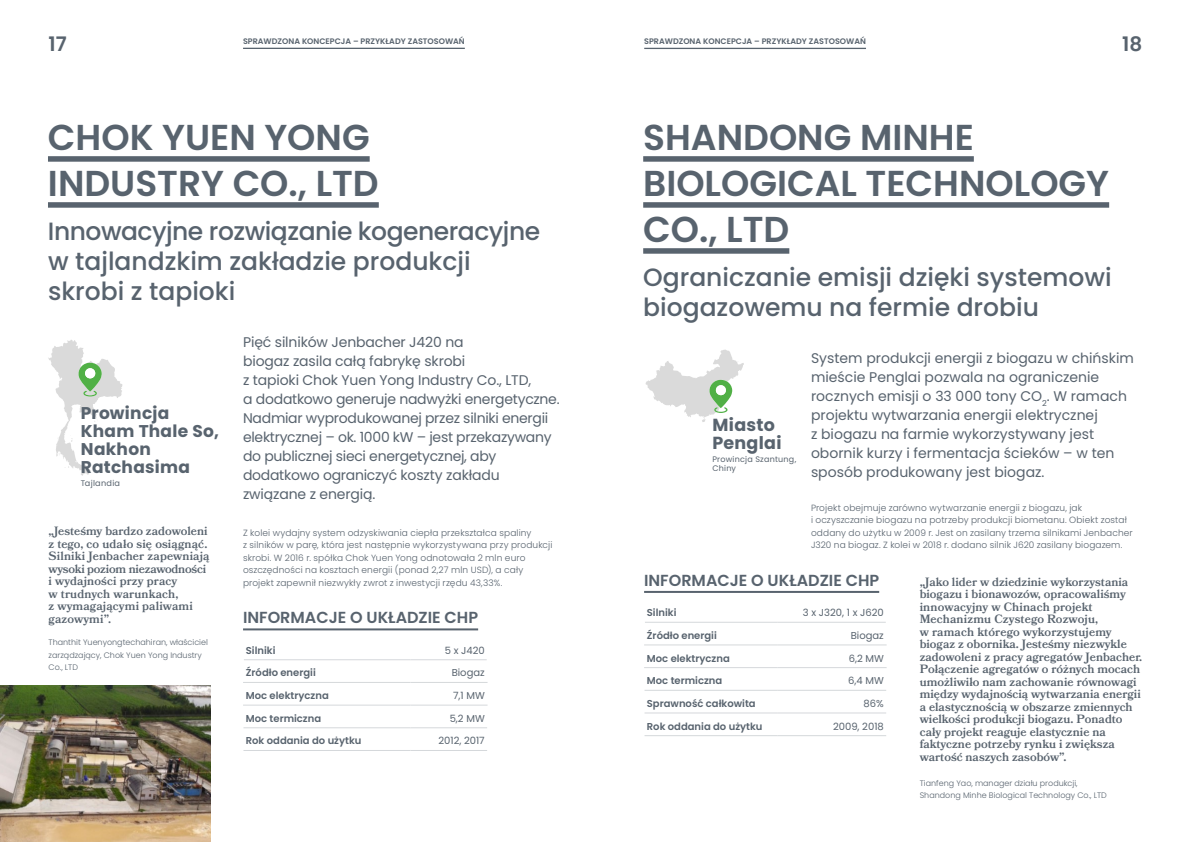
<style>
.page{position:relative;width:1191px;height:842px;background:#fff}
.page>*{position:absolute;margin:0;border:0;box-sizing:border-box;transform-origin:0 0}
.t1{font:600 36px/46px "Poppins";color:#58636e}
.t2{font:500 25px/30px "Poppins";color:#58636e}
.t3{font:600 20px "Poppins";color:#58636e}
.t4{font:700 17.5px/18px "Poppins";letter-spacing:.015em;color:#58636e}
.t5{font:700 17px/18px "Poppins";letter-spacing:.015em;color:#58636e}
.t6{font:600 16px "Poppins";color:#58636e}
.t7{font:14px/19px "Poppins";letter-spacing:-.01em;color:#58636e}
.t8{font:600 12px/12.5px "Bookmania";color:#58636e}
.t9{font:600 10px "Poppins";color:#58636e}
.t10{font:10px "Poppins";color:#58636e}
.t11{font:300 9px/12.5px "Poppins";letter-spacing:.01em;color:#58636e}
.t12{font:8.2px "Poppins";letter-spacing:.035em;color:#58636e}
.t13{font:300 8px/12.5px "Poppins";color:#58636e}
.t14{font:600 8px "Poppins";color:#58636e}
.t15{font:8px/9.6px "Poppins";letter-spacing:.03em;color:#58636e}
</style>
<div class="page">
<div style="left:48px;top:156px;width:322px;height:6px;background:#58636e"></div>
<div style="left:48px;top:202px;width:331px;height:6px;background:#58636e"></div>
<img style="left:0;top:686px;width:210px;height:156px">
<hr style="left:244px;top:659px;width:166px;height:1px;background:#d5d8db">
<hr style="left:410px;top:659px;width:77px;height:1px;background:#d5d8db">
<hr style="left:243px;top:682px;width:167px;height:1px;background:#d5d8db">
<hr style="left:410px;top:682px;width:77px;height:1px;background:#d5d8db">
<hr style="left:243px;top:705px;width:167px;height:1px;background:#d5d8db">
<hr style="left:410px;top:705px;width:77px;height:1px;background:#d5d8db">
<hr style="left:243px;top:727px;width:167px;height:1px;background:#d5d8db">
<hr style="left:410px;top:727px;width:77px;height:1px;background:#d5d8db">
<hr style="left:243px;top:750px;width:167px;height:1px;background:#d5d8db">
<hr style="left:410px;top:750px;width:77px;height:1px;background:#d5d8db">
<hr style="left:243px;top:628px;width:235px;height:2px;background:#58636e">
<hr style="left:645px;top:622px;width:133px;height:1px;background:#d5d8db">
<hr style="left:778px;top:622px;width:107px;height:1px;background:#d5d8db">
<hr style="left:644px;top:645px;width:134px;height:1px;background:#d5d8db">
<hr style="left:778px;top:645px;width:108px;height:1px;background:#d5d8db">
<hr style="left:644px;top:667px;width:134px;height:1px;background:#d5d8db">
<hr style="left:778px;top:667px;width:108px;height:1px;background:#d5d8db">
<hr style="left:644px;top:690px;width:134px;height:1px;background:#d5d8db">
<hr style="left:778px;top:690px;width:108px;height:1px;background:#d5d8db">
<hr style="left:644px;top:713px;width:134px;height:1px;background:#d5d8db">
<hr style="left:644px;top:735px;width:134px;height:1px;background:#d5d8db">
<hr style="left:778px;top:713px;width:108px;height:1px;background:#d5d8db">
<hr style="left:778px;top:735px;width:108px;height:1px;background:#d5d8db">
<hr style="left:644px;top:591px;width:235px;height:2px;background:#58636e">
<svg style="left:48px;top:340px;width:74px;height:136px"></svg>
<div style="left:85px;top:368px;width:10px;height:10px;background:#fff;border-radius:50%"></div>
<div style="left:643px;top:156px;width:330px;height:6px;background:#58636e"></div>
<div style="left:643px;top:202px;width:466px;height:6px;background:#58636e"></div>
<div style="left:643px;top:248px;width:146px;height:6px;background:#58636e"></div>
<hr style="left:243px;top:48px;width:222px;height:1px;background:#58636e">
<hr style="left:644px;top:48px;width:222px;height:1px;background:#58636e">
<svg style="left:645px;top:349px;width:99px;height:73px"></svg>
<div style="left:716px;top:385px;width:10px;height:10px;background:#fff;border-radius:50%"></div>
<h3 class="t3" style="left:49px;top:32px;width:20px">17</h3>
<h3 class="t3" style="left:1122px;top:32px;width:22px">18</h3>
<p class="t14" style="left:243px;top:37px;width:223px">SPRAWDZONA KONCEPCJA – PRZYKŁADY ZASTOSOWAŃ</p>
<p class="t14" style="left:644px;top:37px;width:223px">SPRAWDZONA KONCEPCJA – PRZYKŁADY ZASTOSOWAŃ</p>
<h1 class="t1" style="left:48px;top:115px;width:332px">CHOK YUEN YONG<br>INDUSTRY CO., LTD</h1>
<h2 class="t2" style="left:48px;top:216px;width:494px">Innowacyjne rozwiązanie kogeneracyjne w tajlandzkim zakładzie produkcji skrobi z tapioki</h2>
<p class="t7" style="left:243px;top:333px;width:318px">Pięć silników Jenbacher J420 na<br>biogaz zasila całą fabrykę skrobi<br>z tapioki Chok Yuen Yong Industry Co., LTD,<br>a dodatkowo generuje nadwyżki energetyczne.<br>Nadmiar wyprodukowanej przez silniki energii elektrycznej – ok. 1000 kW – jest przekazywany do publicznej sieci energetycznej, aby dodatkowo ograniczyć koszty zakładu związane z energią.</p>
<p class="t11" style="left:243px;top:526px;width:311px">Z kolei wydajny system odzyskiwania ciepła przekształca spaliny<br>z silników w parę, która jest następnie wykorzystywana przy produkcji skrobi. W 2016 r. spółka Chok Yuen Yong odnotowała 2 mln euro oszczędności na kosztach energii (ponad 2,27 mln USD), a cały projekt zapewnił niezwykły zwrot z inwestycji rzędu 43,33%.</p>
<h3 class="t5" style="left:81px;top:404px;width:140px">Prowincja<br>Kham Thale So,<br>Nakhon<br>Ratchasima</h3>
<p class="t12" style="left:81px;top:478px;width:41px">Tajlandia</p>
<p class="t8" style="left:49px;top:525px;width:163px">„Jesteśmy bardzo zadowoleni z tego, co udało się osiągnąć.<br>Silniki Jenbacher zapewniają wysoki poziom niezawodności i wydajności przy pracy<br>w trudnych warunkach,<br>z wymagającymi paliwami gazowymi”.</p>
<p class="t13" style="left:49px;top:636px;width:161px">Thanthit Yuenyongtechahiran, właściciel zarządzający, Chok Yuen Yong Industry<br>Co., LTD</p>
<h3 class="t6" style="left:243px;top:608px;width:237px">INFORMACJE O UKŁADZIE CHP</h3>
<p class="t9" style="left:246px;top:644px;width:31px">Silniki</p>
<p class="t10" style="left:445px;top:644px;width:42px">5 x J420</p>
<p class="t9" style="left:246px;top:667px;width:71px">Źródło energii</p>
<p class="t10" style="left:452px;top:667px;width:35px">Biogaz</p>
<p class="t9" style="left:246px;top:690px;width:84px">Moc elektryczna</p>
<p class="t10" style="left:453px;top:690px;width:33px">7,1 MW</p>
<p class="t9" style="left:246px;top:712px;width:77px">Moc termiczna</p>
<p class="t10" style="left:450px;top:712px;width:37px">5,2 MW</p>
<p class="t9" style="left:246px;top:735px;width:117px">Rok oddania do użytku</p>
<p class="t10" style="left:438px;top:735px;width:48px">2012, 2017</p>
<h1 class="t1" style="left:643px;top:115px;width:467px">SHANDONG MINHE<br>BIOLOGICAL TECHNOLOGY<br>CO., LTD</h1>
<h2 class="t2" style="left:643px;top:262px;width:470px">Ograniczanie emisji dzięki systemowi biogazowemu na fermie drobiu</h2>
<h3 class="t4" style="left:712px;top:416px;width:71px">Miasto<br>Penglai</h3>
<p class="t15" style="left:712px;top:454px;width:85px">Prowincja Szantung,<br>Chiny</p>
<p class="t7" style="left:811px;top:349px;width:324px">System produkcji energii z biogazu w chińskim mieście Penglai pozwala na ograniczenie rocznych emisji o 33 000 tony CO<sub>2</sub>. W ramach projektu wytwarzania energii elektrycznej<br>z biogazu na farmie wykorzystywany jest obornik kurzy i fermentacja ścieków – w ten sposób produkowany jest biogaz.</p>
<p class="t11" style="left:811px;top:501px;width:323px">Projekt obejmuje zarówno wytwarzanie energii z biogazu, jak<br>i oczyszczanie biogazu na potrzeby produkcji biometanu. Obiekt został oddany do użytku w 2009 r. Jest on zasilany trzema silnikami Jenbacher J320 na biogaz. Z kolei w 2018 r. dodano silnik J620 zasilany biogazem.</p>
<h3 class="t6" style="left:644px;top:571px;width:237px">INFORMACJE O UKŁADZIE CHP</h3>
<p class="t9" style="left:647px;top:607px;width:31px">Silniki</p>
<p class="t10" style="left:803px;top:607px;width:82px">3 x J320, 1 x J620</p>
<p class="t9" style="left:647px;top:629px;width:71px">Źródło energii</p>
<p class="t10" style="left:850px;top:629px;width:35px">Biogaz</p>
<p class="t9" style="left:647px;top:652px;width:84px">Moc elektryczna</p>
<p class="t10" style="left:848px;top:652px;width:37px">6,2 MW</p>
<p class="t9" style="left:647px;top:675px;width:77px">Moc termiczna</p>
<p class="t10" style="left:848px;top:675px;width:37px">6,4 MW</p>
<p class="t9" style="left:647px;top:698px;width:110px">Sprawność całkowita</p>
<p class="t10" style="left:863px;top:698px;width:22px">86%</p>
<p class="t9" style="left:647px;top:720px;width:117px">Rok oddania do użytku</p>
<p class="t10" style="left:833px;top:720px;width:52px">2009, 2018</p>
<p class="t8" style="left:919px;top:575px;width:224px">„Jako lider w dziedzinie wykorzystania biogazu i bionawozów, opracowaliśmy innowacyjny w Chinach projekt Mechanizmu Czystego Rozwoju,<br>w ramach którego wykorzystujemy biogaz z obornika. Jesteśmy niezwykle zadowoleni z pracy agregatów Jenbacher.<br>Połączenie agregatów o różnych mocach umożliwiło nam zachowanie równowagi między wydajnością wytwarzania energii a elastycznością w obszarze zmiennych wielkości produkcji biogazu. Ponadto cały projekt reaguje elastycznie na faktyczne potrzeby rynku i zwiększa wartość naszych zasobów”.</p>
<p class="t13" style="left:919px;top:777px;width:189px">Tianfeng Yao, manager działu produkcji,<br>Shandong Minhe Biological Technology Co., LTD</p>
</div>
